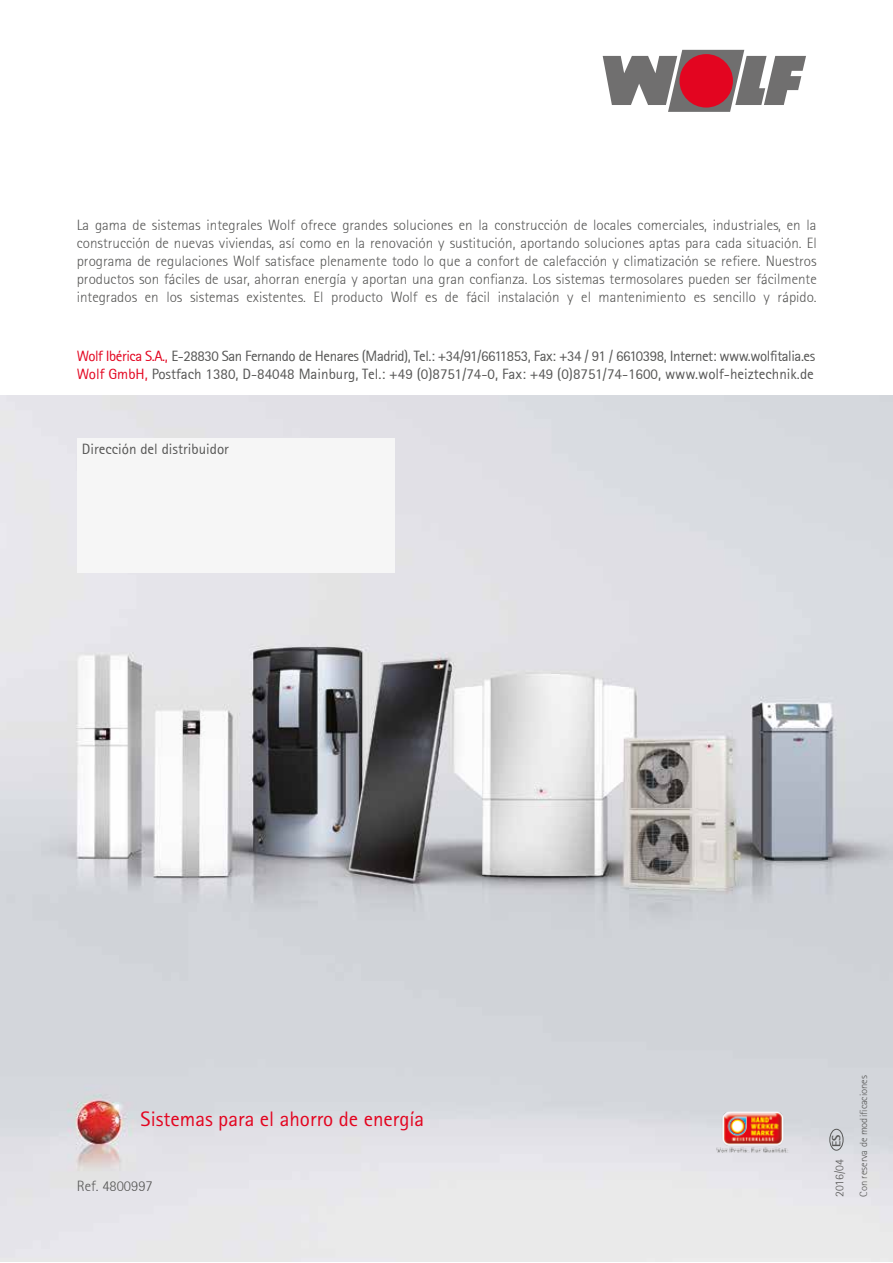
<style>
.page{position:relative;width:893px;height:1263px;background:#fff}
.page>*{position:absolute;margin:0;border:0;box-sizing:border-box;transform-origin:0 0}
.t1{font:21px "Rotis Sans Serif Pro";color:#e30520}
.t2{font:15px/18px "Rotis Sans Serif Light 45";color:#575756;text-align:justify}
.t3{font:15px/18px "Rotis Sans Serif 55";letter-spacing:-.02em;color:#575756}
.t4{font:15px "Rotis Sans Serif 55";color:#575756}
.t5{font:12px "Rotis Sans Serif Light 45";color:#575756}
.t6{font:12px "Rotis Sans Serif Extra Bold 75";color:#575756}
.t7{font:10.5px "Rotis Sans Serif Light 45";color:#575756}
.s1{color:#e30520}
</style>
<div class="page">
<img style="left:0;top:395px;width:893px;height:867px">
<img style="left:710px;top:1112px;width:85px;height:41px">
<svg style="left:603px;top:50px;width:203px;height:62px"></svg>
<div style="left:679px;top:54px;width:54px;height:54px;background:#e30520;border-radius:50%"></div>
<div style="left:829px;top:1129px;width:14px;height:21px;border:1px solid #575756;border-radius:50%"></div>
<div style="left:78px;top:438px;width:317px;height:135px;background:#f6f6f6"></div>
<p class="t2" style="left:77px;top:216px;width:741px">La gama de sistemas integrales Wolf ofrece grandes soluciones en la construcción de locales comerciales, industriales, en la construcción de nuevas viviendas, así como en la renovación y sustitución, aportando soluciones aptas para cada situación. El programa de regulaciones Wolf satisface plenamente todo lo que a confort de calefacción y climatización se refiere. Nuestros productos son fáciles de usar, ahorran energía y aportan una gran confianza. Los sistemas termosolares pueden ser fácilmente integrados en los sistemas existentes. El producto Wolf es de fácil instalación y el mantenimiento es sencillo y rápido.</p>
<p class="t3" style="left:77px;top:347px;width:740px"><span class="s1">Wolf Ibérica S.A.,</span> E-28830 San Fernando de Henares (Madrid), Tel.: +34/91/6611853, Fax: +34 / 91 / 6610398, Internet: www.wolfitalia.es<br><span class="s1">Wolf GmbH,</span> Postfach 1380, D-84048 Mainburg, Tel.: +49 (0)8751/74-0, Fax: +49 (0)8751/74-1600, www.wolf-heiztechnik.de</p>
<p class="t4" style="left:82px;top:440px;width:149px">Dirección del distribuidor</p>
<h1 class="t1" style="left:141px;top:1107px;width:285px">Sistemas para el ahorro de energía</h1>
<p class="t2" style="left:77px;top:1177px;width:78px">Ref. 4800997</p>
<p class="t6" style="left:829px;top:1147px;width:14px;rotate:-90deg">ES</p>
<p class="t5" style="left:832px;top:1197px;width:39px;rotate:-90deg">2016/04</p>
<p class="t7" style="left:858px;top:1197px;width:123px;rotate:-90deg">Con reserva de modificaciones</p>
</div>
